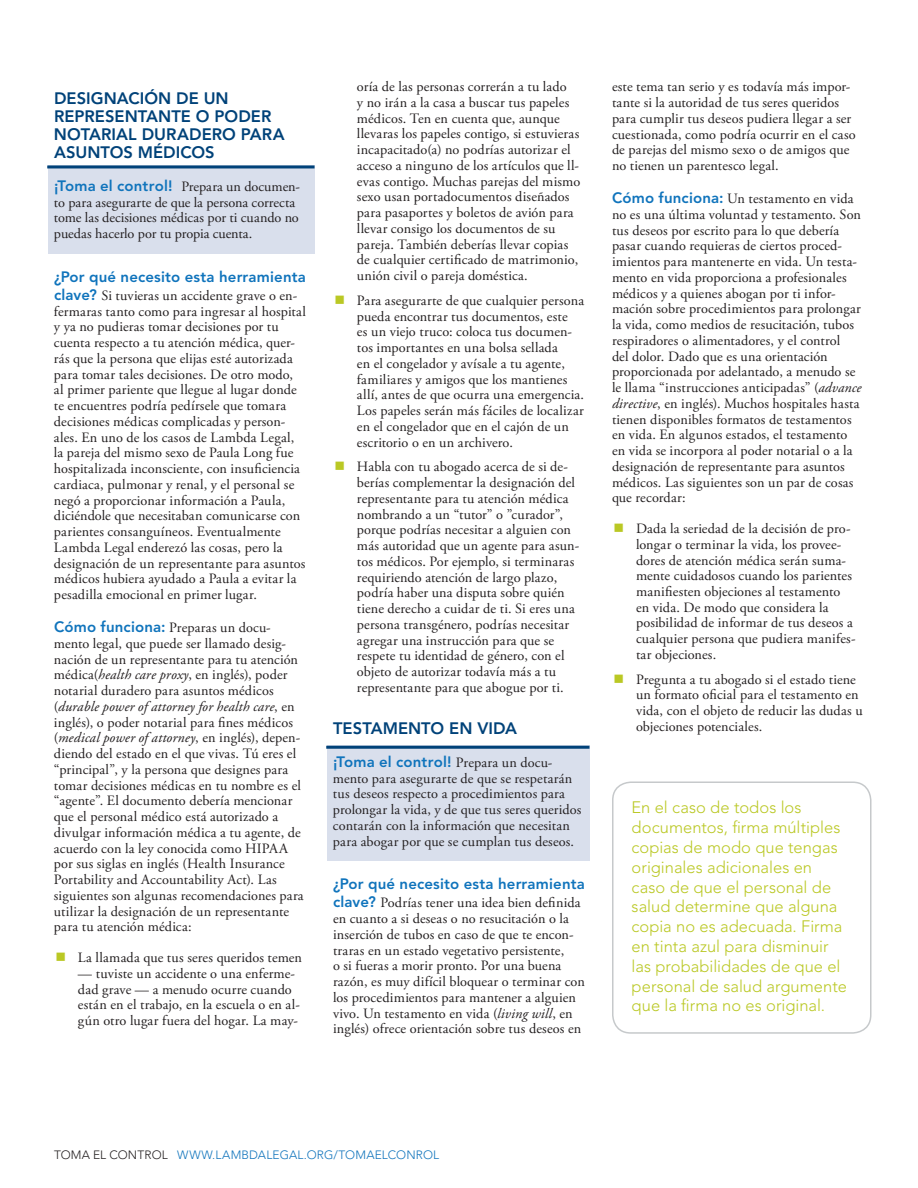
<style>
.page{position:relative;width:918px;height:1188px;background:#fff}
.page>*{position:absolute;margin:0;border:0;box-sizing:border-box;transform-origin:0 0}
.t1{font:300 16.5px/19.8px "Avenir LT Std";color:#bac824}
.t2{font:800 16.5px "Avenir LT Std";letter-spacing:.005em;color:#004279}
.t3{font:800 15px "Avenir LT Std";letter-spacing:.01em;color:#1074bc}
.t4{font:14.25px/15.8px "Adobe Garamond Pro";letter-spacing:.01em;color:#231f20}
.t5{font:300 12px "Avenir LT Std";letter-spacing:.015em;color:#1074bc}
.t6{font:300 12px "Avenir LT Std";letter-spacing:.015em;color:#231f20}
.s1{font-family:"Avenir LT Std";font-weight:800;font-size:15px;color:#1074bc}
.s2{font-style:italic}
.s3{color:#bac824}
.s4{font-family:"Adobe Garamond Pro";font-weight:400;font-size:14.25px;color:#231f20}
.s5{color:#1074bc}
</style>
<div class="page">
<div style="left:48px;top:165px;width:267px;height:89px;background:#d9dfec"></div>
<hr style="left:47px;top:165px;width:268px;height:3px;background:#004279">
<div style="left:327px;top:746px;width:263px;height:115px;background:#d9dfec"></div>
<hr style="left:326px;top:746px;width:264px;height:3px;background:#004279">
<div style="left:612px;top:782px;width:260px;height:252px;border:2px solid #c6c9cb;border-radius:18px"></div>
<p class="t2" style="left:54px;top:88px;width:12px">Des</p>
<p class="t2" style="left:86px;top:88px;width:31px">ignac</p>
<p class="t2" style="left:140px;top:88px;width:77px">ión de un</p>
<p class="t2" style="left:54px;top:106px;width:12px">representante</p>
<p class="t2" style="left:196px;top:106px;width:66px">opoder</p>
<p class="t2" style="left:54px;top:124px;width:13px">notar</p>
<p class="t2" style="left:112px;top:124px;width:55px">ial dura</p>
<p class="t2" style="left:189px;top:124px;width:25px">dero</p>
<p class="t2" style="left:241px;top:124px;width:12px">para</p>
<p class="t2" style="left:54px;top:142px;width:13px">asuntos</p>
<p class="t2" style="left:138px;top:142px;width:55px">m édicos</p>
<p class="t4" style="left:54px;top:179px;width:248px"><span class="s1">¡Toma el control!</span> Prepara un documen&shy;to para asegurarte de que la persona correcta tome las decisiones médicas por ti cuando no puedas hacerlo por tu propia cuenta.</p>
<p class="t3" style="left:54px;top:268px;width:253px">¿Por qué necesito esta herramienta</p>
<p class="t4" style="left:54px;top:288px;width:253px"><span class="s1">clave?</span> Si tuvieras un accidente grave o en&shy;fermaras tanto como para ingresar al hospital y ya no pudieras tomar decisiones por tu cuenta respecto a tu atención médica, quer&shy;rás que la persona que elijas esté autorizada para tomar tales decisiones. De otro modo, al primer pariente que llegue al lugar donde te encuentres podría pedírsele que tomara decisiones médicas complicadas y person&shy;ales. En uno de los casos de Lambda Legal, la pareja del mismo sexo de Paula Long fue hospitalizada inconsciente, con insuficiencia cardiaca, pulmonar y renal, y el personal se negó a proporcionar información a Paula, diciéndole que necesitaban comunicarse con parientes consanguíneos. Eventualmente Lambda Legal enderezó las cosas, pero la designación de un representante para asuntos médicos hubiera ayudado a Paula a evitar la pesadilla emocional en primer lugar.</p>
<p class="t4" style="left:54px;top:620px;width:251px"><span class="s1">Cómo funciona:</span> Preparas un docu&shy;mento legal, que puede ser llamado desig&shy;nación de un representante para tu atención médica(<span class="s2">health care proxy</span>, en inglés), poder notarial duradero para asuntos médicos (<span class="s2">durable power of attorney for health care</span>, en inglés), o poder notarial para fines médicos (<span class="s2">medical power of attorney</span>, en inglés), depen&shy;diendo del estado en el que vivas. Tú eres el “principal”, y la persona que designes para tomar decisiones médicas en tu nombre es el “agente”. El documento debería mencionar que el personal médico está autorizado a divulgar información médica a tu agente, de acuerdo con la ley conocida como HIPAA por sus siglas en inglés (Health Insurance Portability and Accountability Act). Las siguientes son algunas recomendaciones para utilizar la designación de un representante para tu atención médica:</p>
<p class="t4" style="left:55px;top:950px;width:248px"><span class="s3">■</span> La llamada que tus seres queridos temen</p>
<p class="t4" style="left:78px;top:966px;width:224px">— tuviste un accidente o una enferme&shy;dad grave — a menudo ocurre cuando están en el trabajo, en la escuela o en al&shy;gún otro lugar fuera del hogar. La may-</p>
<p class="t4" style="left:357px;top:79px;width:225px">oría de las personas correrán a tu lado<br>y no irán a la casa a buscar tus papeles médicos. Ten en cuenta que, aunque llevaras los papeles contigo, si estuvieras incapacitado(a) no podrías autorizar el acceso a ninguno de los artículos que ll&shy;evas contigo. Muchas parejas del mismo sexo usan portadocumentos diseñados para pasaportes y boletos de avión para llevar consigo los documentos de su pareja. También deberías llevar copias de cualquier certificado de matrimonio, unión civil o pareja doméstica.</p>
<p class="t4" style="left:357px;top:293px;width:229px;text-indent:-23px"><span class="s3">■</span> Para asegurarte de que cualquier persona pueda encontrar tus documentos, este<br>es un viejo truco: coloca tus documen&shy;tos importantes en una bolsa sellada<br>en el congelador y avísale a tu agente, familiares y amigos que los mantienes allí, antes de que ocurra una emergencia.<br>Los papeles serán más fáciles de localizar en el congelador que en el cajón de un escritorio o en un archivero.</p>
<p class="t4" style="left:357px;top:460px;width:224px;text-indent:-23px"><span class="s3">■</span> Habla con tu abogado acerca de si de&shy;berías complementar la designación del representante para tu atención médica nombrando a un “tutor” o ”curador”, porque podrías necesitar a alguien con más autoridad que un agente para asun&shy;tos médicos. Por ejemplo, si terminaras requiriendo atención de largo plazo, podría haber una disputa sobre quién tiene derecho a cuidar de ti. Si eres una persona transgénero, podrías necesitar agregar una instrucción para que se respete tu identidad de género, con el objeto de autorizar todavía más a tu representante para que abogue por ti.</p>
<p class="t2" style="left:333px;top:718px;width:22px">Testamento</p>
<p class="t2" style="left:449px;top:718px;width:66px">en vida</p>
<p class="t3" style="left:333px;top:753px;width:221px">¡Toma el control! <span class="s4">Prepara un docu-</span></p>
<p class="t4" style="left:333px;top:771px;width:250px">mento para asegurarte de que se respetarán tus deseos respecto a procedimientos para prolongar la vida, y de que tus seres queridos contarán con la información que necesitan para abogar por que se cumplan tus deseos.</p>
<p class="t3" style="left:333px;top:875px;width:253px">¿Por qué necesito esta herramienta</p>
<p class="t4" style="left:333px;top:895px;width:253px"><span class="s1">clave?</span> Podrías tener una idea bien definida en cuanto a si deseas o no resucitación o la inserción de tubos en caso de que te encon&shy;traras en un estado vegetativo persistente,<br>o si fueras a morir pronto. Por una buena razón, es muy difícil bloquear o terminar con los procedimientos para mantener a alguien vivo. Un testamento en vida (<span class="s2">living will</span>, en inglés) ofrece orientación sobre tus deseos en</p>
<p class="t4" style="left:612px;top:79px;width:245px">este tema tan serio y es todavía más impor&shy;tante si la autoridad de tus seres queridos para cumplir tus deseos pudiera llegar a ser cuestionada, como podría ocurrir en el caso de parejas del mismo sexo o de amigos que no tienen un parentesco legal.</p>
<p class="t4" style="left:612px;top:191px;width:251px"><span class="s1">Cómo funciona:</span> Un testamento en vida no es una última voluntad y testamento. Son tus deseos por escrito para lo que debería pasar cuando requieras de ciertos proced&shy;imientos para mantenerte en vida. Un testa&shy;mento en vida proporciona a profesionales médicos y a quienes abogan por ti infor&shy;mación sobre procedimientos para prolongar la vida, como medios de resucitación, tubos respiradores o alimentadores, y el control<br>del dolor. Dado que es una orientación proporcionada por adelantado, a menudo se le llama “instrucciones anticipadas” (<span class="s2">advance directive</span>, en inglés). Muchos hospitales hasta tienen disponibles formatos de testamentos en vida. En algunos estados, el testamento en vida se incorpora al poder notarial o a la designación de representante para asuntos médicos. Las siguientes son un par de cosas que recordar:</p>
<p class="t4" style="left:636px;top:521px;width:221px;text-indent:-23px"><span class="s3">■</span> Dada la seriedad de la decisión de pro&shy;longar o terminar la vida, los provee&shy;dores de atención médica serán suma&shy;mente cuidadosos cuando los parientes manifiesten objeciones al testamento en vida. De modo que considera la posibilidad de informar de tus deseos a cualquier persona que pudiera manifes&shy;tar objeciones.</p>
<p class="t4" style="left:636px;top:672px;width:228px;text-indent:-23px"><span class="s3">■</span> Pregunta a tu abogado si el estado tiene un formato oficial para el testamento en vida, con el objeto de reducir las dudas u objeciones potenciales.</p>
<p class="t1" style="left:632px;top:798px;width:217px">En el caso de todos los documentos, firma múltiples copias de modo que tengas originales adicionales en caso de que el personal de salud determine que alguna copia no es adecuada. Firma en tinta azul para disminuir las probabilidades de que el personal de salud argumente que la firma no es original.</p>
<p class="t6" style="left:54px;top:1148px;width:171px">Toma el Control <span class="s5">www.lamb</span></p>
<p class="t5" style="left:249px;top:1148px;width:18px">dalegal</p>
<p class="t5" style="left:304px;top:1148px;width:61px">.org/tomaelc</p>
<p class="t5" style="left:396px;top:1148px;width:41px">on rol</p>
</div>
